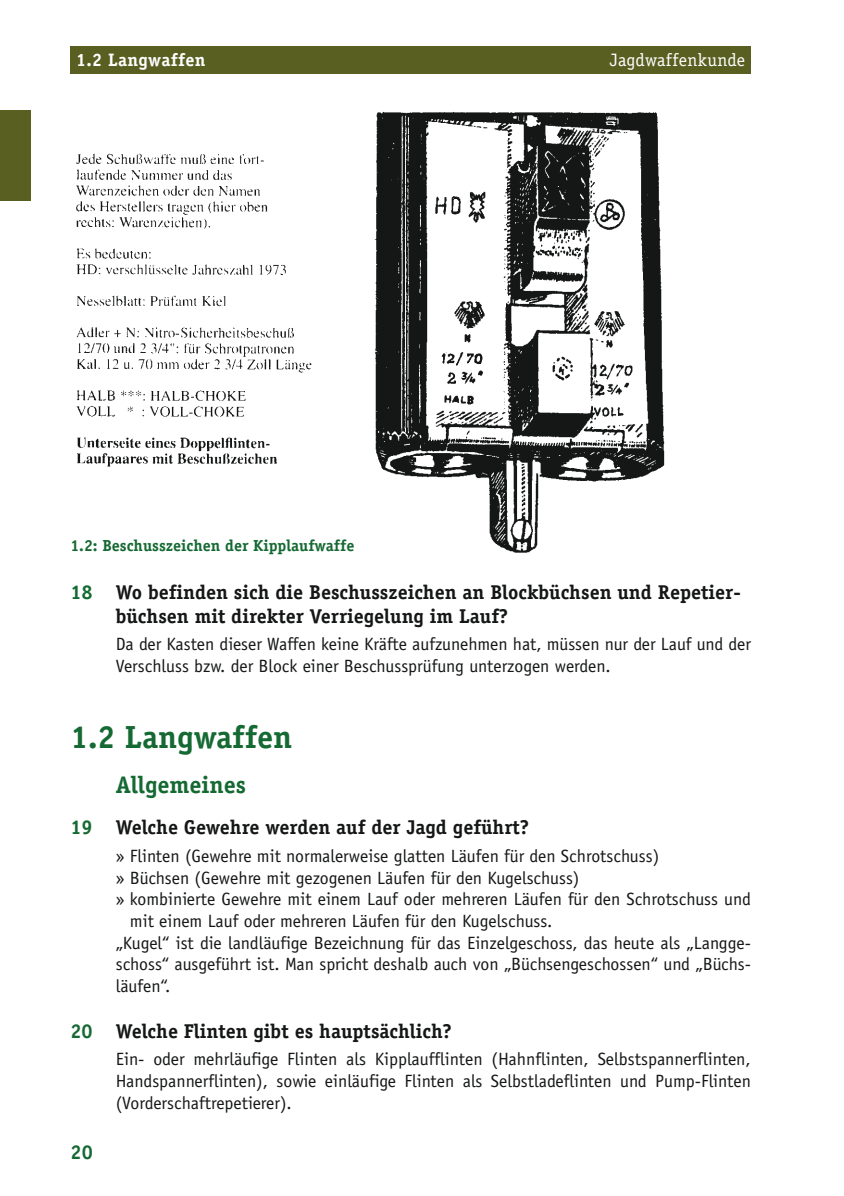
<style>
.page{position:relative;width:844px;height:1196px;background:#fff}
.page>*{position:absolute;margin:0;border:0;box-sizing:border-box;transform-origin:0 0}
.t1{font:700 32px "Officina Serif Std";color:#156932}
.t2{font:700 24px "Officina Serif Std";color:#156932}
.t3{font:700 20px/24px "Officina Serif Std";color:#151616}
.t4{font:700 20px "Officina Serif Std";color:#156932}
.t5{font:18px "Officina Serif Std";letter-spacing:.02em;color:#fff}
.t6{font:700 18px "Officina Serif Std";letter-spacing:.02em;color:#fff}
.t7{font:17.8px/21.6px "Officina Sans Std";color:#151616}
.t8{font:700 16px "Officina Serif Std";color:#156932}
.s1{color:#156932}
</style>
<div class="page">
<div style="left:70px;top:47px;width:681px;height:27px;background:#585f20"></div>
<div style="left:0;top:110px;width:31px;height:91px;background:#585f20"></div>
<img style="left:76px;top:111px;width:589px;height:442px">
<p class="t6" style="left:76px;top:49px;width:131px">1.2 Langwaffen</p>
<p class="t5" style="left:610px;top:50px;width:137px">Jagdwaffenkunde</p>
<p class="t8" style="left:70px;top:535px;width:285px">1.2: Beschusszeichen der Kipplaufwaffe</p>
<p class="t3" style="left:116px;top:579px;width:626px;text-indent:-45px"><span class="s1">18</span> Wo befinden sich die Beschusszeichen an Blockbüchsen und Repetier&shy;büchsen mit direkter Verriegelung im Lauf?</p>
<p class="t7" style="left:116px;top:633px;width:637px">Da der Kasten dieser Waffen keine Kräfte aufzunehmen hat, müssen nur der Lauf und der<br>Verschluss bzw. der Block einer Beschussprüfung unterzogen werden.</p>
<h1 class="t1" style="left:70px;top:717px;width:223px">1.2 Langwaffen</h1>
<h2 class="t2" style="left:116px;top:769px;width:132px">Allgemeines</h2>
<p class="t3" style="left:70px;top:815px;width:460px"><span class="s1">19</span> Welche Gewehre werden auf der Jagd geführt?</p>
<p class="t7" style="left:116px;top:844px;width:545px">» Flinten (Gewehre mit normalerweise glatten Läufen für den Schrotschuss)</p>
<p class="t7" style="left:116px;top:866px;width:465px">» Büchsen (Gewehre mit gezogenen Läufen für den Kugelschuss)</p>
<p class="t7" style="left:116px;top:888px;width:637px">» kombinierte Gewehre mit einem Lauf oder mehreren Läufen für den Schrotschuss und</p>
<p class="t7" style="left:130px;top:910px;width:424px">mit einem Lauf oder mehreren Läufen für den Kugelschuss.</p>
<p class="t7" style="left:116px;top:931px;width:636px">„Kugel“ ist die landläufige Bezeichnung für das Einzelgeschoss, das heute als „Langge-</p>
<p class="t7" style="left:116px;top:953px;width:636px">schoss“ ausgeführt ist. Man spricht deshalb auch von „Büchsengeschossen“ und „Büchs-</p>
<p class="t7" style="left:116px;top:975px;width:56px">läufen“.</p>
<p class="t3" style="left:70px;top:1018px;width:383px"><span class="s1">20</span> Welche Flinten gibt es hauptsächlich?</p>
<p class="t7" style="left:116px;top:1048px;width:636px;text-align:justify">Ein- oder mehrläufige Flinten als Kipplaufflinten (Hahnflinten, Selbstspannerflinten, Handspannerflinten), sowie einläufige Flinten als Selbstladeflinten und Pump-Flinten (Vorderschaftrepetierer).</p>
<p class="t4" style="left:70px;top:1139px;width:24px">20</p>
</div>
